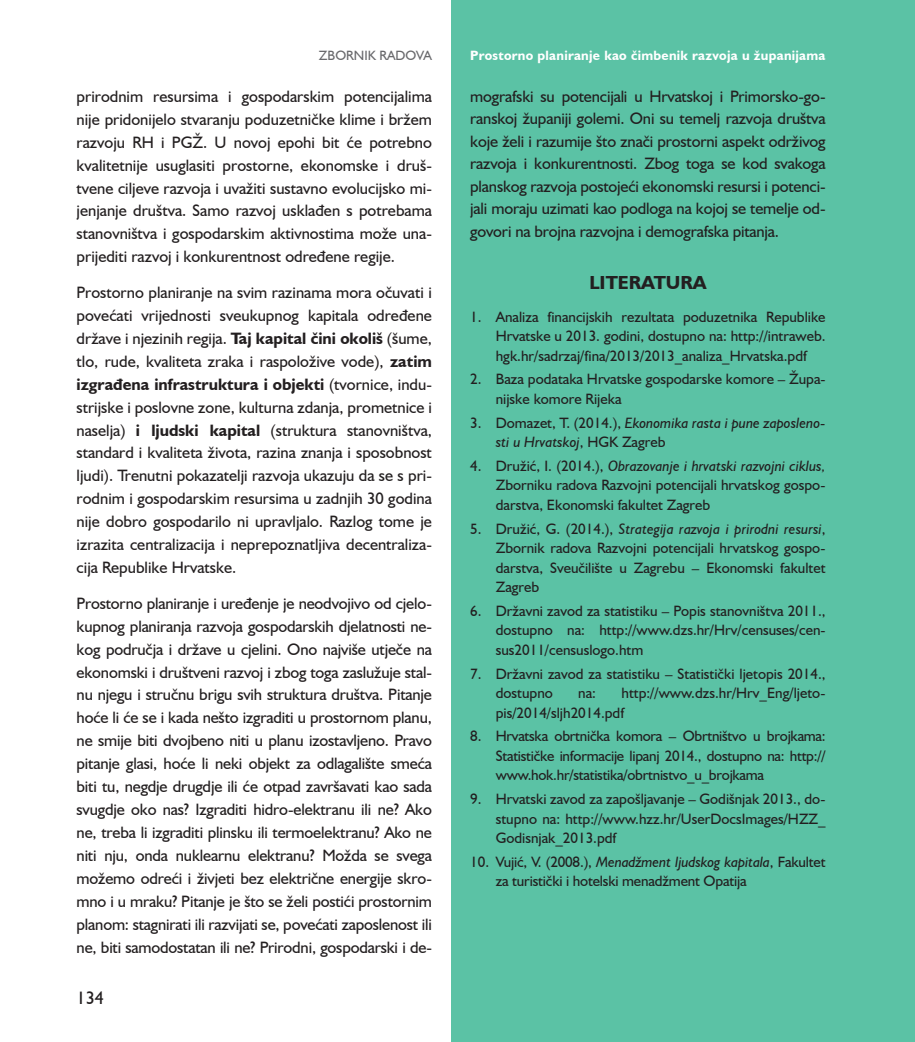
<style>
.page{position:relative;width:915px;height:1042px;background:#fff}
.page>*{position:absolute;margin:0;border:0;box-sizing:border-box;transform-origin:0 0}
.t1{font:700 18.9px "Humanist 521 BT";color:#231f20}
.t2{font:18px "Humanist 521 BT";color:#231f20}
.t3{font:16.5px/23px "Humanist 521 BT";letter-spacing:-.01em;color:#231f20;text-align:justify}
.t4{font:15px/19.5px "Humanist 521 BT";color:#231f20;text-align:justify}
.t5{font:italic 15px/19.5px "Humanist 521 BT";color:#231f20}
.t6{font:700 13.5px "Humanist 521 BT";letter-spacing:.02em;color:#fff}
.t7{font:13.5px "Humanist 521 BT";color:#69696c}
.s1{font-weight:700}
.s2{font-style:normal}
.s3{font-style:italic}
</style>
<div class="page">
<div style="left:451px;top:0;width:463px;height:1042px;background:#5bc2a5"></div>
<p class="t7" style="left:319px;top:47px;width:114px">ZBORNIK RADOVA</p>
<p class="t6" style="left:470px;top:47px;width:357px">Prostorno planiranje kao čimbenik razvoja u županijama</p>
<p class="t3" style="left:77px;top:84px;width:357px">prirodnim resursima i gospodarskim potencijalima nije pridonijelo stvaranju poduzetničke klime i bržem razvoju RH i PGŽ. U novoj epohi bit će potrebno kvalitetnije usuglasiti prostorne, ekonomske i druš&shy;tvene ciljeve razvoja i uvažiti sustavno evolucijsko mi&shy;jenjanje društva. Samo razvoj usklađen s potrebama stanovništva i gospodarskim aktivnostima može una&shy;prijediti razvoj i konkurentnost određene regije.</p>
<p class="t3" style="left:77px;top:281px;width:357px">Prostorno planiranje na svim razinama mora očuvati i povećati vrijednosti sveukupnog kapitala određene države i njezinih regija. <span class="s1">Taj kapital čini okoliš</span> (šume, tlo, rude, kvaliteta zraka i raspoložive vode), <span class="s1">zatim izgrađena infrastruktura i objekti</span> (tvornice, indu&shy;strijske i poslovne zone, kulturna zdanja, prometnice i naselja) <span class="s1">i ljudski kapital</span> (struktura stanovništva, standard i kvaliteta života, razina znanja i sposobnost ljudi). Trenutni pokazatelji razvoja ukazuju da se s pri&shy;rodnim i gospodarskim resursima u zadnjih 30 godina nije dobro gospodarilo ni upravljalo. Razlog tome je izrazita centralizacija i neprepoznatljiva decentraliza&shy;cija Republike Hrvatske.</p>
<p class="t3" style="left:77px;top:591px;width:357px">Prostorno planiranje i uređenje je neodvojivo od cjelo&shy;kupnog planiranja razvoja gospodarskih djelatnosti ne&shy;kog područja i države u cjelini. Ono najviše utječe na ekonomski i društveni razvoj i zbog toga zaslužuje stal&shy;nu njegu i stručnu brigu svih struktura društva. Pitanje hoće li će se i kada nešto izgraditi u prostornom planu, ne smije biti dvojbeno niti u planu izostavljeno. Pravo pitanje glasi, hoće li neki objekt za odlagalište smeća biti tu, negdje drugdje ili će otpad završavati kao sada svugdje oko nas? Izgraditi hidro-elektranu ili ne? Ako ne, treba li izgraditi plinsku ili termoelektranu? Ako ne niti nju, onda nuklearnu elektranu? Možda se svega možemo odreći i živjeti bez električne energije skro&shy;mno i u mraku? Pitanje je što se želi postići prostornim planom: stagnirati ili razvijati se, povećati zaposlenost ili ne, biti samodostatan ili ne? Prirodni, gospodarski i de-</p>
<p class="t3" style="left:470px;top:85px;width:357px;line-height:22.5px">mografski su potencijali u Hrvatskoj i Primorsko-go&shy;ranskoj županiji golemi. Oni su temelj razvoja društva koje želi i razumije što znači prostorni aspekt održivog razvoja i konkurentnosti. Zbog toga se kod svakoga planskog razvoja postojeći ekonomski resursi i potenci&shy;jali moraju uzimati kao podloga na kojoj se temelje od&shy;govori na brojna razvojna i demografska pitanja.</p>
<p class="t1" style="left:589px;top:271px;width:119px">LITERATURA</p>
<p class="t4" style="left:495px;top:306px;width:331px;text-indent:-26px">1. Analiza financijskih rezultata poduzetnika Republike Hrvatske u 2013. godini, dostupno na: http://intraweb. hgk.hr/sadrzaj/fina/2013/2013_analiza_Hrvatska.pdf</p>
<p class="t4" style="left:495px;top:369px;width:331px;text-indent:-26px">2. Baza podataka Hrvatske gospodarske komore – Župa&shy;nijske komore Rijeka</p>
<p class="t5" style="left:495px;top:412px;width:331px;text-indent:-26px"><span class="s2">3. Domazet, T. (2014.),</span> Ekonomika rasta i pune zaposleno&shy;sti u Hrvatskoj<span class="s2">, HGK Zagreb</span></p>
<p class="t4" style="left:495px;top:456px;width:331px;text-indent:-26px">4. Družić, I. (2014.), <span class="s3">Obrazovanje i hrvatski razvojni ciklus, </span>Zborniku radova Razvojni potencijali hrvatskog gospo&shy;darstva, Ekonomski fakultet Zagreb</p>
<p class="t4" style="left:495px;top:518px;width:331px;text-indent:-26px">5. Družić, G. (2014.), <span class="s3">Strategija razvoja i prirodni resursi</span>, Zbornik radova Razvojni potencijali hrvatskog gospo&shy;darstva, Sveučilište u Zagrebu – Ekonomski fakultet Zagreb</p>
<p class="t4" style="left:495px;top:601px;width:331px;text-indent:-26px">6. Državni zavod za statistiku – Popis stanovništva 2011., dostupno na: http://www.dzs.hr/Hrv/censuses/cen&shy;sus2011/censuslogo.htm</p>
<p class="t4" style="left:495px;top:663px;width:331px;text-indent:-26px">7. Državni zavod za statistiku – Statistički ljetopis 2014., dostupno</p>
<p class="t4" style="left:495px;top:683px;width:331px;text-indent:126px">http://www.dzs.hr/Hrv_Eng/ljeto&shy;pis/2014/sljh2014.pdf</p>
<p class="t4" style="left:495px;top:726px;width:331px;text-indent:-26px">8. Hrvatska obrtnička komora – Obrtništvo u brojkama:<br>Statističke informacije lipanj 2014., dostupno na: http:// www.hok.hr/statistika/obrtnistvo_u_brojkama</p>
<p class="t4" style="left:495px;top:789px;width:331px;text-indent:-26px">9. Hrvatski zavod za zapošljavanje – Godišnjak 2013., do&shy;stupno na: http://www.hzz.hr/UserDocsImages/HZZ_ Godisnjak_2013.pdf</p>
<p class="t4" style="left:495px;top:852px;width:331px;text-indent:-26px">10. Vujić, V. (2008.), <span class="s3">Menadžment ljudskog kapitala</span>, Fakultet za turistički i hotelski menadžment Opatija</p>
<p class="t4" style="left:578px;top:683px;width:19px">na:</p>
<p class="t2" style="left:77px;top:986px;width:29px">134</p>
</div>
